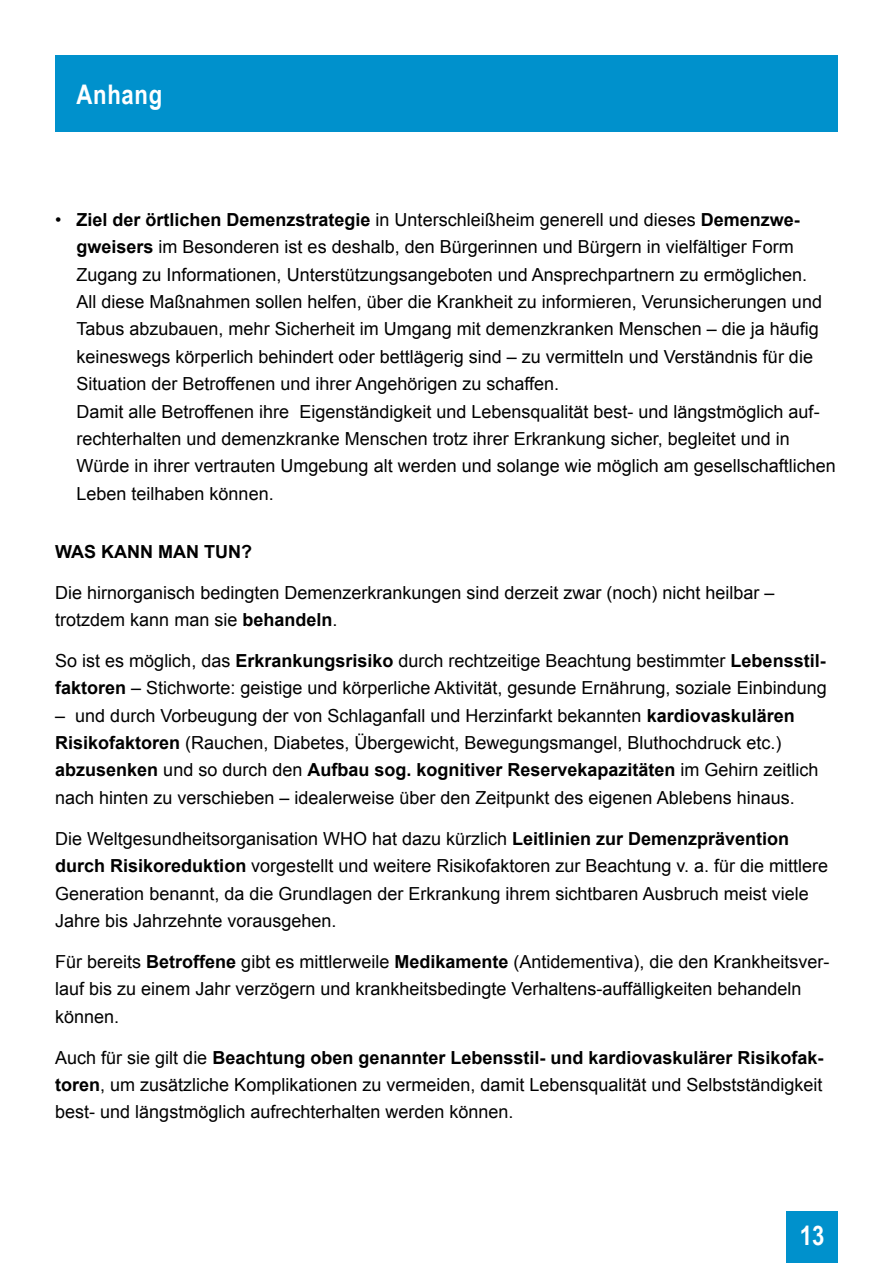
<style>
.page{position:relative;width:893px;height:1263px;background:#fff}
.page>*{position:absolute;margin:0;border:0;box-sizing:border-box;transform-origin:0 0}
.t1{font:700 27px "USH Bold Arial Narrow";letter-spacing:.025em;color:#fff}
.t2{font:18px/27.5px "Arial";color:#000}
.t3{font:700 18px "Arial";color:#000}
.s1{font-weight:700}
</style>
<div class="page">
<div style="left:55px;top:55px;width:783px;height:77px;background:#0091cc"></div>
<div style="left:787px;top:1212px;width:51px;height:51px;background:#0091cc"></div>
<h1 class="t1" style="left:77px;top:74px;width:87px">Anhang</h1>
<p class="t2" style="left:77px;top:206px;width:761px;text-indent:-21px">• <span class="s1">Ziel der örtlichen Demenzstrategie</span> in Unterschleißheim generell und dieses <span class="s1">Demenzwe&shy;gweisers</span> im Besonderen ist es deshalb, den Bürgerinnen und Bürgern in vielfältiger Form Zugang zu Informationen, Unterstützungsangeboten und Ansprechpartnern zu ermöglichen.<br>All diese Maßnahmen sollen helfen, über die Krankheit zu informieren, Verunsicherungen und Tabus abzubauen, mehr Sicherheit im Umgang mit demenzkranken Menschen – die ja häufig keineswegs körperlich behindert oder bettlägerig sind – zu vermitteln und Verständnis für die Situation der Betroffenen und ihrer Angehörigen zu schaffen.<br>Damit alle Betroffenen ihre Eigenständigkeit und Lebensqualität best- und längstmöglich auf&shy;rechterhalten und demenzkranke Menschen trotz ihrer Erkrankung sicher, begleitet und in Würde in ihrer vertrauten Umgebung alt werden und solange wie möglich am gesellschaftlichen Leben teilhaben können.</p>
<p class="t3" style="left:55px;top:539px;width:198px">WAS KANN MAN TUN?</p>
<p class="t2" style="left:55px;top:579px;width:721px">Die hirnorganisch bedingten Demenzerkrankungen sind derzeit zwar (noch) nicht heilbar – trotzdem kann man sie <span class="s1">behandeln</span>.</p>
<p class="t2" style="left:55px;top:647px;width:773px">So ist es möglich, das <span class="s1">Erkrankungsrisiko</span> durch rechtzeitige Beachtung bestimmter <span class="s1">Lebensstil&shy;faktoren</span> – Stichworte: geistige und körperliche Aktivität, gesunde Ernährung, soziale Einbindung</p>
<p class="t2" style="left:55px;top:702px;width:765px">– und durch Vorbeugung der von Schlaganfall und Herzinfarkt bekannten <span class="s1">kardiovaskulären Risikofaktoren</span> (Rauchen, Diabetes, Übergewicht, Bewegungsmangel, Bluthochdruck etc.) <span class="s1">abzusenken</span> und so durch den <span class="s1">Aufbau sog. kognitiver Reservekapazitäten</span> im Gehirn zeitlich nach hinten zu verschieben – idealerweise über den Zeitpunkt des eigenen Ablebens hinaus.</p>
<p class="t2" style="left:55px;top:825px;width:774px">Die Weltgesundheitsorganisation WHO hat dazu kürzlich <span class="s1">Leitlinien zur Demenzprävention durch Risikoreduktion</span> vorgestellt und weitere Risikofaktoren zur Beachtung v. a. für die mittlere Generation benannt, da die Grundlagen der Erkrankung ihrem sichtbaren Ausbruch meist viele Jahre bis Jahrzehnte vorausgehen.</p>
<p class="t2" style="left:55px;top:948px;width:776px">Für bereits <span class="s1">Betroffene</span> gibt es mittlerweile <span class="s1">Medikamente</span> (Antidementiva), die den Krankheitsver&shy;lauf bis zu einem Jahr verzögern und krankheitsbedingte Verhaltens-auffälligkeiten behandeln können.</p>
<p class="t2" style="left:55px;top:1044px;width:770px;text-align:justify">Auch für sie gilt die <span class="s1">Beachtung oben genannter Lebensstil- und kardiovaskulärer Risikofak&shy;toren</span>, um zusätzliche Komplikationen zu vermeiden, damit Lebensqualität und Selbstständigkeit best- und längstmöglich aufrechterhalten werden können.</p>
<h1 class="t1" style="left:800px;top:1214px;width:26px">13</h1>
</div>
